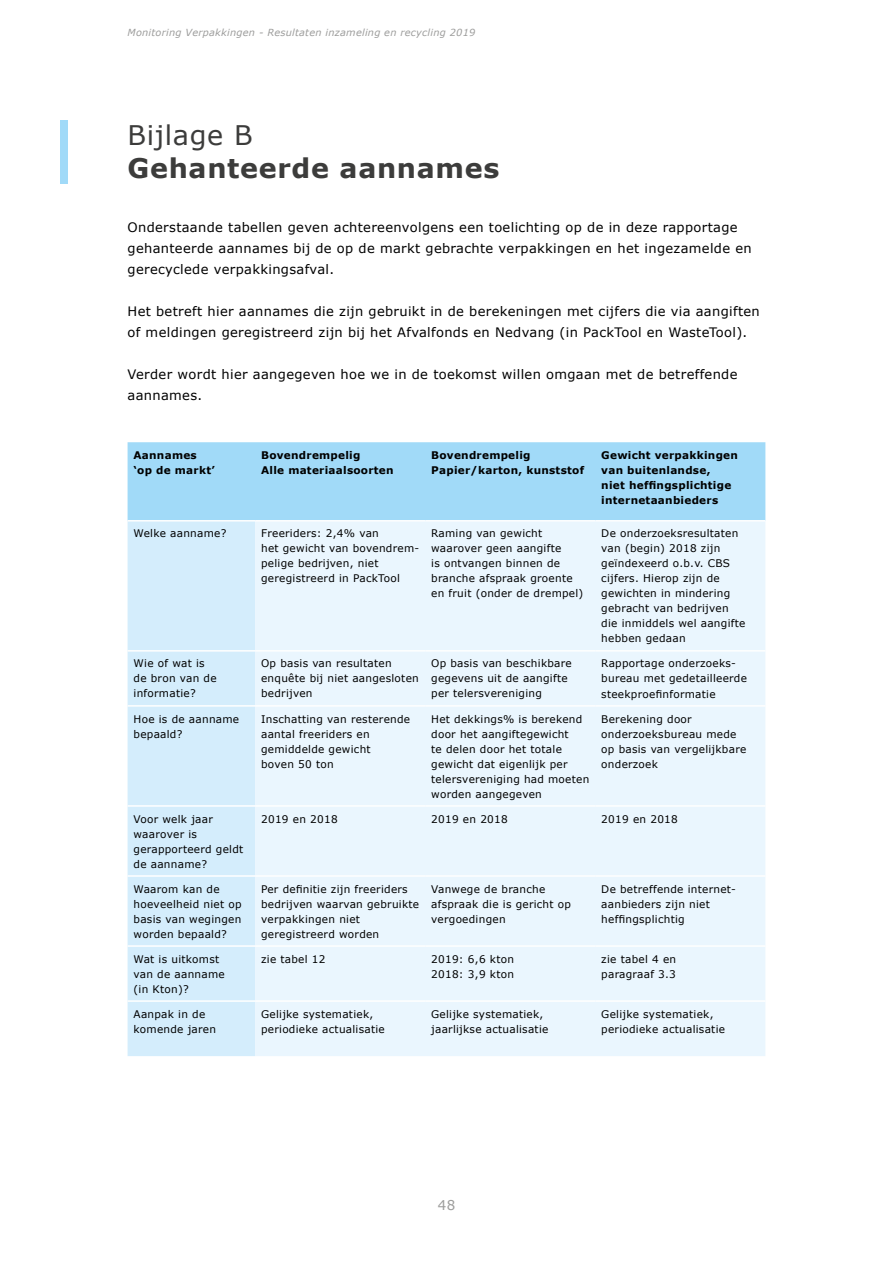
<style>
.page{position:relative;width:893px;height:1263px;background:#fff}
.page>*{position:absolute;margin:0;border:0;box-sizing:border-box;transform-origin:0 0}
.t1{font:700 27px "Verdana";letter-spacing:.025em;color:#3c3c3b}
.t2{font:27px "Verdana";letter-spacing:.025em;color:#3c3c3b}
.t3{font:13.5px "Verdana";color:#9d9d9c}
.t4{font:13.05px/21px "Verdana";letter-spacing:.025em;color:#000}
.t5{font:10.5px/15px "Verdana";letter-spacing:.025em;color:#000}
.t6{font:700 10.5px/15px "Verdana";letter-spacing:.025em;color:#000}
.t7{font:italic 9.75px "Verdana";letter-spacing:.025em;color:#9d9d9c}
</style>
<div class="page">
<div style="left:60px;top:120px;width:7px;height:64px;background:#a1daf8"></div>
<div style="left:128px;top:442px;width:637px;height:78px;background:#a1daf8"></div>
<div style="left:128px;top:521px;width:127px;height:535px;background:#d4edfc"></div>
<div style="left:255px;top:521px;width:510px;height:535px;background:#eaf6fe"></div>
<hr style="left:128px;top:650px;width:127px;height:2px;background:#fff">
<hr style="left:255px;top:650px;width:170px;height:2px;background:#fff">
<hr style="left:425px;top:650px;width:170px;height:2px;background:#fff">
<hr style="left:595px;top:650px;width:170px;height:2px;background:#fff">
<hr style="left:128px;top:705px;width:127px;height:2px;background:#fff">
<hr style="left:255px;top:705px;width:170px;height:2px;background:#fff">
<hr style="left:425px;top:705px;width:170px;height:2px;background:#fff">
<hr style="left:595px;top:705px;width:170px;height:2px;background:#fff">
<hr style="left:128px;top:805px;width:127px;height:2px;background:#fff">
<hr style="left:255px;top:805px;width:170px;height:2px;background:#fff">
<hr style="left:425px;top:805px;width:170px;height:2px;background:#fff">
<hr style="left:595px;top:805px;width:170px;height:2px;background:#fff">
<hr style="left:128px;top:875px;width:127px;height:2px;background:#fff">
<hr style="left:255px;top:875px;width:170px;height:2px;background:#fff">
<hr style="left:425px;top:875px;width:170px;height:2px;background:#fff">
<hr style="left:595px;top:875px;width:170px;height:2px;background:#fff">
<hr style="left:128px;top:945px;width:127px;height:2px;background:#fff">
<hr style="left:255px;top:945px;width:170px;height:2px;background:#fff">
<hr style="left:425px;top:945px;width:170px;height:2px;background:#fff">
<hr style="left:595px;top:945px;width:170px;height:2px;background:#fff">
<hr style="left:128px;top:1000px;width:127px;height:2px;background:#fff">
<hr style="left:255px;top:1000px;width:170px;height:2px;background:#fff">
<hr style="left:425px;top:1000px;width:170px;height:2px;background:#fff">
<hr style="left:595px;top:1000px;width:170px;height:2px;background:#fff">
<p class="t7" style="left:128px;top:26px;width:349px">Monitoring Verpakkingen - Resultaten inzameling en recycling 2019</p>
<h1 class="t2" style="left:128px;top:117px;width:127px">Bijlage B</h1>
<h1 class="t1" style="left:128px;top:151px;width:373px">Gehanteerde aannames</h1>
<p class="t4" style="left:128px;top:217px;width:626px">Onderstaande tabellen geven achtereenvolgens een toelichting op de in deze rapportage gehanteerde aannames bij de op de markt gebrachte verpakkingen en het ingezamelde en gerecyclede verpakkingsafval.</p>
<p class="t4" style="left:128px;top:301px;width:634px">Het betreft hier aannames die zijn gebruikt in de berekeningen met cijfers die via aangiften of meldingen geregistreerd zijn bij het Afvalfonds en Nedvang (in PackTool en WasteTool).</p>
<p class="t4" style="left:128px;top:364px;width:611px">Verder wordt hier aangegeven hoe we in de toekomst willen omgaan met de betreffende aannames.</p>
<p class="t6" style="left:134px;top:447px;width:83px">Aannames ‘op de markt’</p>
<p class="t6" style="left:261px;top:447px;width:134px">Bovendrempelig<br>Alle materiaalsoorten</p>
<p class="t6" style="left:431px;top:447px;width:154px">Bovendrempelig<br>Papier/karton, kunststof</p>
<p class="t6" style="left:601px;top:447px;width:138px">Gewicht verpakkingen van buitenlandse,<br>niet heffingsplichtige internetaanbieders</p>
<p class="t5" style="left:134px;top:526px;width:94px">Welke aanname?</p>
<p class="t5" style="left:261px;top:526px;width:160px">Freeriders: 2,4% van<br>het gewicht van bovendrem&shy;pelige bedrijven, niet geregistreerd in PackTool</p>
<p class="t5" style="left:431px;top:526px;width:154px">Raming van gewicht waarover geen aangifte<br>is ontvangen binnen de branche afspraak groente en fruit (onder de drempel)</p>
<p class="t5" style="left:601px;top:526px;width:146px">De onderzoeksresultaten van (begin) 2018 zijn geïndexeerd o.b.v. CBS cijfers. Hierop zijn de gewichten in mindering gebracht van bedrijven die inmiddels wel aangifte hebben gedaan</p>
<p class="t5" style="left:134px;top:656px;width:85px">Wie of wat is de bron van de informatie?</p>
<p class="t5" style="left:261px;top:656px;width:159px">Op basis van resultaten enquête bij niet aangesloten bedrijven</p>
<p class="t5" style="left:431px;top:656px;width:142px">Op basis van beschikbare gegevens uit de aangifte per telersvereniging</p>
<p class="t5" style="left:601px;top:656px;width:147px">Rapportage onderzoeks&shy;bureau met gedetailleerde steekproefinformatie</p>
<p class="t5" style="left:134px;top:711px;width:107px">Hoe is de aanname bepaald?</p>
<p class="t5" style="left:261px;top:711px;width:151px">Inschatting van resterende aantal freeriders en gemiddelde gewicht<br>boven 50 ton</p>
<p class="t5" style="left:431px;top:711px;width:160px">Het dekkings% is berekend door het aangiftegewicht<br>te delen door het totale gewicht dat eigenlijk per telersvereniging had moeten worden aangegeven</p>
<p class="t5" style="left:601px;top:711px;width:147px">Berekening door onderzoeksbureau mede op basis van vergelijkbare onderzoek</p>
<p class="t5" style="left:134px;top:811px;width:111px">Voor welk jaar waarover is gerapporteerd geldt de aanname?</p>
<p class="t5" style="left:261px;top:811px;width:78px">2019 en 2018</p>
<p class="t5" style="left:431px;top:811px;width:78px">2019 en 2018</p>
<p class="t5" style="left:601px;top:811px;width:78px">2019 en 2018</p>
<p class="t5" style="left:134px;top:881px;width:110px">Waarom kan de hoeveelheid niet op basis van wegingen worden bepaald?</p>
<p class="t5" style="left:261px;top:881px;width:160px">Per definitie zijn freeriders bedrijven waarvan gebruikte verpakkingen niet geregistreerd worden</p>
<p class="t5" style="left:431px;top:881px;width:141px">Vanwege de branche afspraak die is gericht op vergoedingen</p>
<p class="t5" style="left:601px;top:881px;width:134px">De betreffende internet&shy;aanbieders zijn niet heffingsplichtig</p>
<p class="t5" style="left:134px;top:951px;width:93px">Wat is uitkomst van de aanname (in Kton)?</p>
<p class="t5" style="left:261px;top:951px;width:66px">zie tabel 12</p>
<p class="t5" style="left:431px;top:951px;width:84px">2019: 6,6 kton<br>2018: 3,9 kton</p>
<p class="t5" style="left:601px;top:951px;width:76px">zie tabel 4 en paragraaf 3.3</p>
<p class="t5" style="left:134px;top:1006px;width:84px">Aanpak in de komende jaren</p>
<p class="t5" style="left:261px;top:1006px;width:125px">Gelijke systematiek, periodieke actualisatie</p>
<p class="t5" style="left:431px;top:1006px;width:119px">Gelijke systematiek, jaarlijkse actualisatie</p>
<p class="t5" style="left:601px;top:1006px;width:125px">Gelijke systematiek, periodieke actualisatie</p>
<p class="t3" style="left:438px;top:1195px;width:19px">48</p>
</div>
